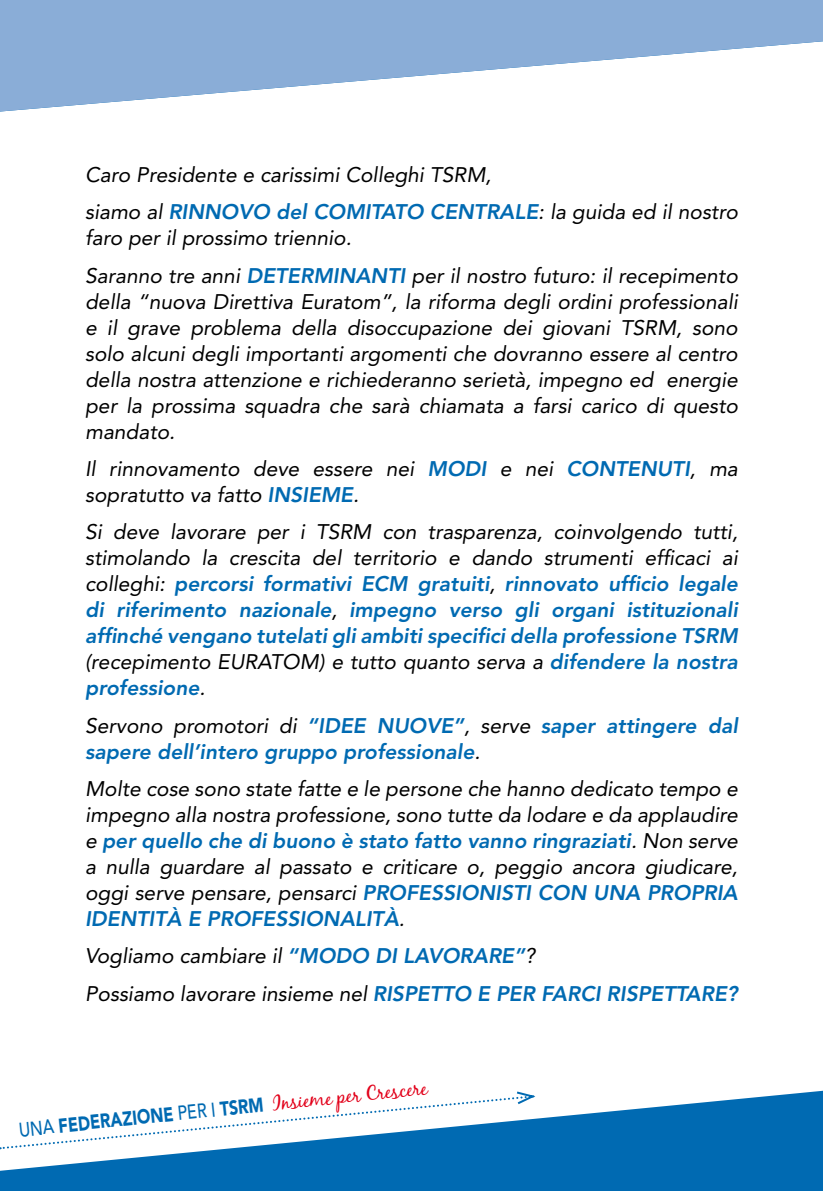
<style>
.page{position:relative;width:823px;height:1191px;background:#fff}
.page>*{position:absolute;margin:0;border:0;box-sizing:border-box;transform-origin:0 0}
.t1{font:italic 21px/26px "Avenir";color:#000}
.t2{font:italic 800 21px/26px "Avenir";color:#006ab2;text-align:justify}
.t3{font:20px "Black Jack";color:#e2001a}
.s1{font-weight:800;color:#006ab2}
.s2{font-weight:400;color:#000}
.s3{font-family:"Avenir";font-weight:500;color:#006ab2}
.s4{font-family:"Avenir";font-weight:900;color:#006ab2}
</style>
<div class="page">
<svg style="left:0;top:1090px;width:822px;height:101px;background:#207dbb"></svg>
<svg style="left:0;top:0;width:822px;height:111px;fill:#8aadd7"></svg>
<svg style="left:0;top:1090px;width:538px;height:60px"></svg>
<p class="t1" style="left:85px;top:156px;width:653px;line-height:37.4px">Caro Presidente e carissimi Colleghi TSRM,<br>siamo al <span class="s1">RINNOVO del COMITATO CENTRALE</span>: la guida ed il nostro</p>
<p class="t1" style="left:85px;top:219px;width:653px;line-height:37.4px">faro per il prossimo triennio.<br>Saranno tre anni <span class="s1">DETERMINANTI</span> per il nostro futuro: il recepimento</p>
<p class="t1" style="left:85px;top:288px;width:654px;text-align:justify">della “nuova Direttiva Euratom”, la riforma degli ordini professionali e il grave problema della disoccupazione dei giovani TSRM, sono solo alcuni degli importanti argomenti che dovranno essere al centro della nostra attenzione e richiederanno serietà, impegno ed energie per la prossima squadra che sarà chiamata a farsi carico di questo mandato.</p>
<p class="t1" style="left:85px;top:456px;width:653px">Il rinnovamento deve essere nei <span class="s1">MODI</span> e nei <span class="s1">CONTENUTI</span>, ma sopratutto va fatto <span class="s1">INSIEME</span>.</p>
<p class="t2" style="left:85px;top:519px;width:654px"><span class="s2">Si deve lavorare per i TSRM con trasparenza, coinvolgendo tutti, stimolando la crescita del territorio e dando strumenti efficaci ai colleghi:</span> percorsi formativi ECM gratuiti<span class="s2">,</span> rinnovato ufficio legale di riferimento nazionale<span class="s2">,</span> impegno verso gli organi istituzionali affinché vengano tutelati gli ambiti specifici della professione TSRM <span class="s2">(recepimento EURATOM) e tutto quanto serva a</span> difendere la nostra professione<span class="s2">.</span></p>
<p class="t2" style="left:85px;top:712px;width:653px"><span class="s2">Servono promotori di</span> “IDEE NUOVE”<span class="s2">, serve</span> saper attingere dal sapere dell’intero gruppo professionale<span class="s2">.</span></p>
<p class="t1" style="left:85px;top:776px;width:654px;text-align:justify">Molte cose sono state fatte e le persone che hanno dedicato tempo e impegno alla nostra professione, sono tutte da lodare e da applaudire e <span class="s1">per quello che di buono è stato fatto vanno ringraziati</span>. Non serve a nulla guardare al passato e criticare o, peggio ancora giudicare, oggi serve pensare, pensarci <span class="s1">PROFESSIONISTI CON UNA PROPRIA IDENTITÀ E PROFESSIONALITÀ</span>.</p>
<p class="t1" style="left:85px;top:937px;width:653px;line-height:37.4px">Vogliamo cambiare il <span class="s1">“MODO DI LAVORARE”</span>?<br>Possiamo lavorare insieme nel <span class="s1">RISPETTO E PER FARCI RISPETTARE?</span></p>
<p class="t3" style="left:18px;top:1118px;width:411px;rotate:-6deg"><span class="s3">UNA</span> <span class="s4">FEDERAZIONE</span> <span class="s3">PER I</span> <span class="s4">TSRM</span> Insieme per Crescere</p>
</div>
